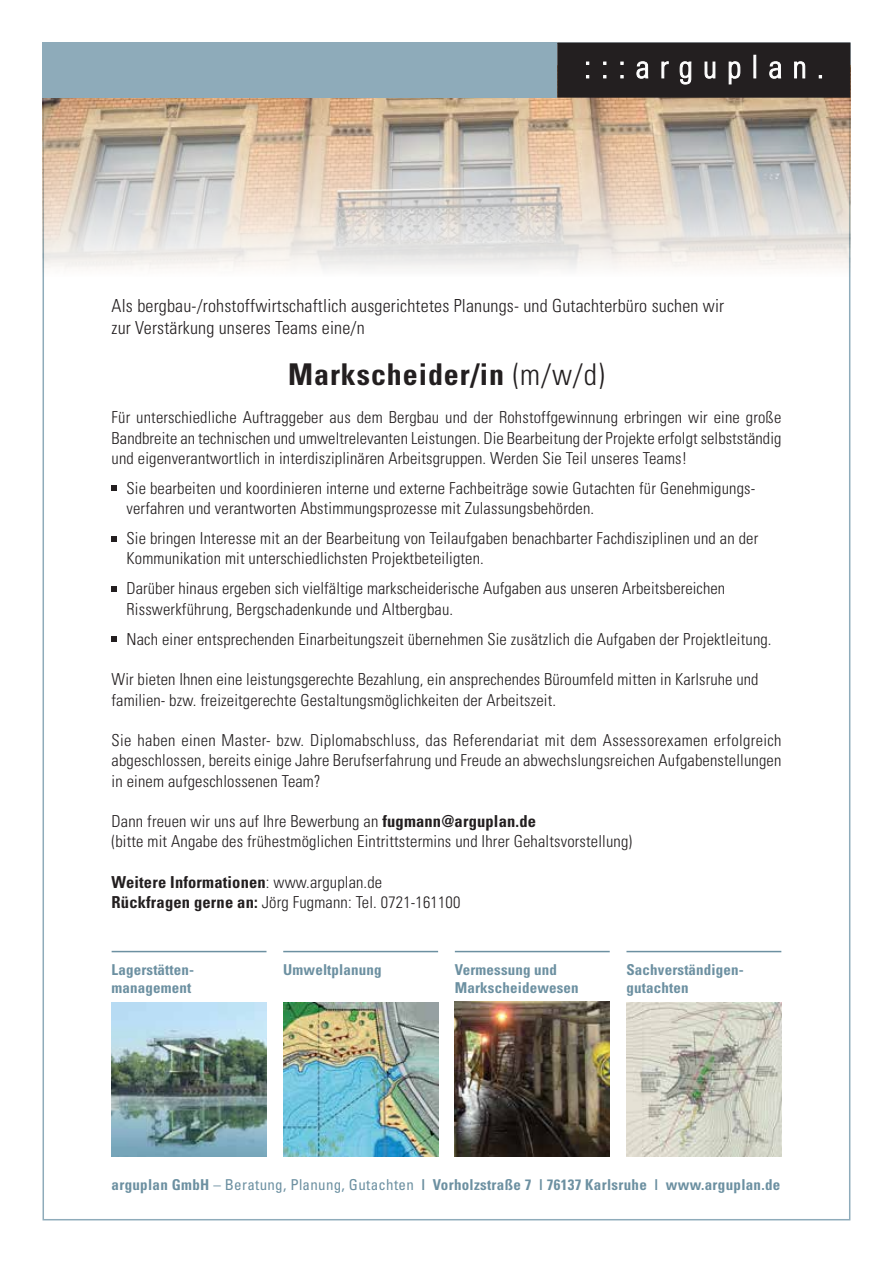
<style>
.page{position:relative;width:893px;height:1263px;background:#fff}
.page>*{position:absolute;margin:0;border:0;box-sizing:border-box;transform-origin:0 0}
.t1{font:700 condensed 30px "Univers";letter-spacing:.03em;color:#231f20}
.t2{font:300 condensed 18px/22.5px "Univers";letter-spacing:.01em;color:#231f20}
.t3{font:300 condensed 16.5px/20.2px "Univers";letter-spacing:.01em;color:#231f20}
.t4{font:700 condensed 15px/18px "Univers";letter-spacing:.01em;color:#6c90a1}
.s1{font-weight:300}
.s2{font-weight:700}
.s3{font-weight:400}
</style>
<div class="page">
<img style="left:43px;top:98px;width:807px;height:178px">
<img style="left:112px;top:1002px;width:154px;height:155px">
<img style="left:283px;top:1002px;width:155px;height:155px">
<img style="left:455px;top:1002px;width:155px;height:155px">
<img style="left:626px;top:1002px;width:155px;height:155px">
<hr style="left:112px;top:951px;width:154px;height:1px;background:#6c90a1">
<hr style="left:283px;top:951px;width:155px;height:1px;background:#6c90a1">
<hr style="left:455px;top:951px;width:155px;height:1px;background:#6c90a1">
<hr style="left:626px;top:951px;width:155px;height:1px;background:#6c90a1">
<div style="left:559px;top:44px;width:290px;height:52px;background:#231f20"></div>
<div style="left:557px;top:43px;width:293px;height:55px;border:3px solid #231f20"></div>
<svg style="left:637px;top:62px;width:11px;height:16px"></svg>
<svg style="left:662px;top:62px;width:6px;height:16px"></svg>
<svg style="left:680px;top:62px;width:11px;height:22px"></svg>
<svg style="left:705px;top:62px;width:10px;height:16px"></svg>
<svg style="left:729px;top:62px;width:11px;height:22px"></svg>
<div style="left:754px;top:55px;width:2px;height:23px;border:1px solid #fff"></div>
<svg style="left:770px;top:62px;width:11px;height:16px"></svg>
<svg style="left:794px;top:62px;width:11px;height:16px"></svg>
<div style="left:43px;top:43px;width:514px;height:55px;background:#8eabba"></div>
<svg style="left:112px;top:486px;width:5px;height:5px"></svg>
<svg style="left:112px;top:536px;width:5px;height:5px"></svg>
<svg style="left:112px;top:586px;width:5px;height:5px"></svg>
<svg style="left:112px;top:637px;width:5px;height:5px"></svg>
<p class="t2" style="left:112px;top:294px;width:614px">Als bergbau-/rohstoffwirtschaftlich ausgerichtetes Planungs- und Gutachterbüro suchen wir zur Verstärkung unseres Teams eine/n</p>
<h1 class="t1" style="left:288px;top:356px;width:318px">Markscheider/in <span class="s1">(m/w/d)</span></h1>
<p class="t3" style="left:112px;top:407px;width:671px;text-align:justify">Für unterschiedliche Auftraggeber aus dem Bergbau und der Rohstoffgewinnung erbringen wir eine große Bandbreite an technischen und umweltrelevanten Leistungen. Die Bearbeitung der Projekte erfolgt selbstständig und eigenverantwortlich in interdisziplinären Arbeitsgruppen. Werden Sie Teil unseres Teams!</p>
<p class="t3" style="left:127px;top:478px;width:630px">Sie bearbeiten und koordinieren interne und externe Fachbeiträge sowie Gutachten für Genehmigungs&shy;verfahren und verantworten Abstimmungsprozesse mit Zulassungsbehörden.</p>
<p class="t3" style="left:127px;top:528px;width:633px">Sie bringen Interesse mit an der Bearbeitung von Teilaufgaben benachbarter Fachdisziplinen und an der<br>Kommunikation mit unterschiedlichsten Projektbeteiligten.</p>
<p class="t3" style="left:127px;top:578px;width:600px">Darüber hinaus ergeben sich vielfältige markscheiderische Aufgaben aus unseren Arbeitsbereichen<br>Risswerkführung, Bergschadenkunde und Altbergbau.</p>
<p class="t3" style="left:127px;top:628px;width:647px">Nach einer entsprechenden Einarbeitungszeit übernehmen Sie zusätzlich die Aufgaben der Projektleitung.</p>
<p class="t3" style="left:112px;top:669px;width:648px">Wir bieten Ihnen eine leistungsgerechte Bezahlung, ein ansprechendes Büroumfeld mitten in Karlsruhe und familien- bzw. freizeitgerechte Gestaltungsmöglichkeiten der Arbeitszeit.</p>
<p class="t3" style="left:112px;top:730px;width:671px;text-align:justify">Sie haben einen Master- bzw. Diplomabschluss, das Referendariat mit dem Assessorexamen erfolgreich abgeschlossen, bereits einige Jahre Berufserfahrung und Freude an abwechslungsreichen Aufgabenstellungen in einem aufgeschlossenen Team?</p>
<p class="t3" style="left:112px;top:811px;width:522px">Dann freuen wir uns auf Ihre Bewerbung an <span class="s2">fugmann@arguplan.de<br></span>(bitte mit Angabe des frühestmöglichen Eintrittstermins und Ihrer Gehaltsvorstellung)</p>
<p class="t3" style="left:112px;top:872px;width:350px"><span class="s2">Weitere Informationen</span>: www.arguplan.de<br><span class="s2">Rückfragen gerne an:</span> Jörg Fugmann: Tel. 0721-161100</p>
<p class="t4" style="left:112px;top:960px;width:84px">Lagerstätten&shy;management</p>
<p class="t4" style="left:283px;top:960px;width:100px">Umweltplanung</p>
<p class="t4" style="left:455px;top:960px;width:125px">Vermessung und<br>Markscheidewesen</p>
<p class="t4" style="left:626px;top:960px;width:119px">Sachverständigen&shy;gutachten</p>
<p class="t4" style="left:112px;top:1175px;width:670px">arguplan GmbH <span class="s3">– Beratung, Planung, Gutachten</span> | Vorholzstraße 7 | 76137 Karlsruhe | www.arguplan.de</p>
</div>
